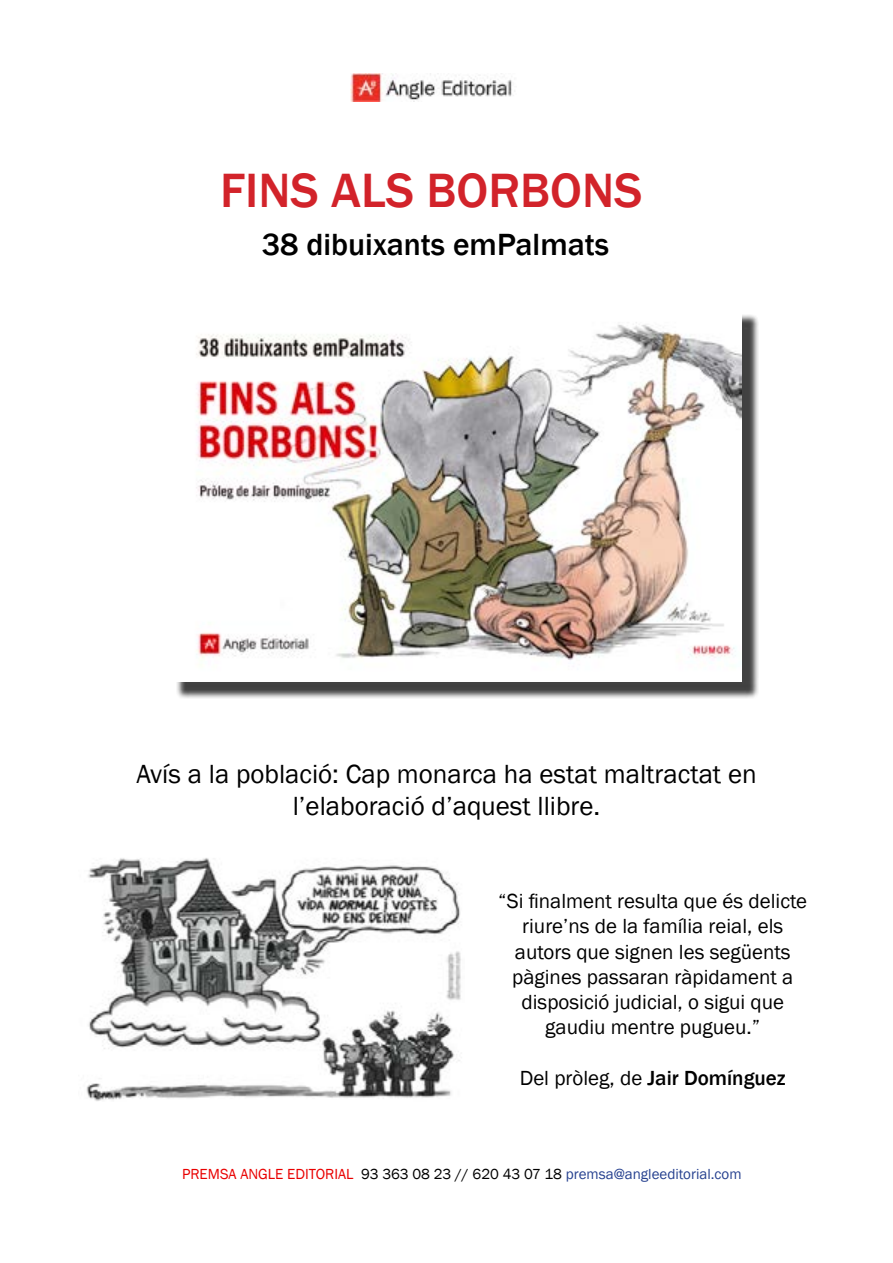
<style>
.page{position:relative;width:893px;height:1263px;background:#fff}
.page>*{position:absolute;margin:0;border:0;box-sizing:border-box;transform-origin:0 0}
.t1{font:500 49.5px "Franklin Gothic";color:#d2232a}
.t2{font:500 31.5px "Franklin Gothic";color:#000}
.t3{font:27px/32.4px "Franklin Gothic";color:#000;text-align:center}
.t4{font:21px/25.2px "Franklin Gothic";color:#000;text-align:center}
.t5{font:500 21px "Franklin Gothic";color:#000}
.t6{font:15px "Franklin Gothic";color:#25408f}
.s1{font-weight:400}
.s2{color:#e90000}
.s3{color:#000}
</style>
<div class="page">
<img style="left:351px;top:73px;width:164px;height:29px">
<div style="left:177px;top:315px;width:582px;height:384px;background:#000;opacity:.75"></div>
<img style="left:177px;top:315px;width:565px;height:367px">
<img style="left:86px;top:858px;width:375px;height:243px">
<h1 class="t1" style="left:220px;top:160px;width:424px">FINS ALS BORBONS</h1>
<h2 class="t2" style="left:262px;top:225px;width:349px">38 dibuixants emPalmats</h2>
<p class="t3" style="left:136px;top:758px;width:622px">Avís a la població: Cap monarca ha estat maltractat en l’elaboració d’aquest llibre.</p>
<p class="t4" style="left:498px;top:889px;width:310px">“Si finalment resulta que és delicte riure’ns de la família reial, els autors que signen les següents pàgines passaran ràpidament a disposició judicial, o sigui que gaudiu mentre pugueu.”</p>
<p class="t5" style="left:520px;top:1064px;width:267px"><span class="s1">Del pròleg, de</span> Jair Domínguez</p>
<p class="t6" style="left:182px;top:1165px;width:561px"><span class="s2">PREMSA ANGLE EDITORIAL</span> <span class="s3">93 363 08 23 // 620 43 07 18</span> premsa@angleeditorial.com</p>
</div>
